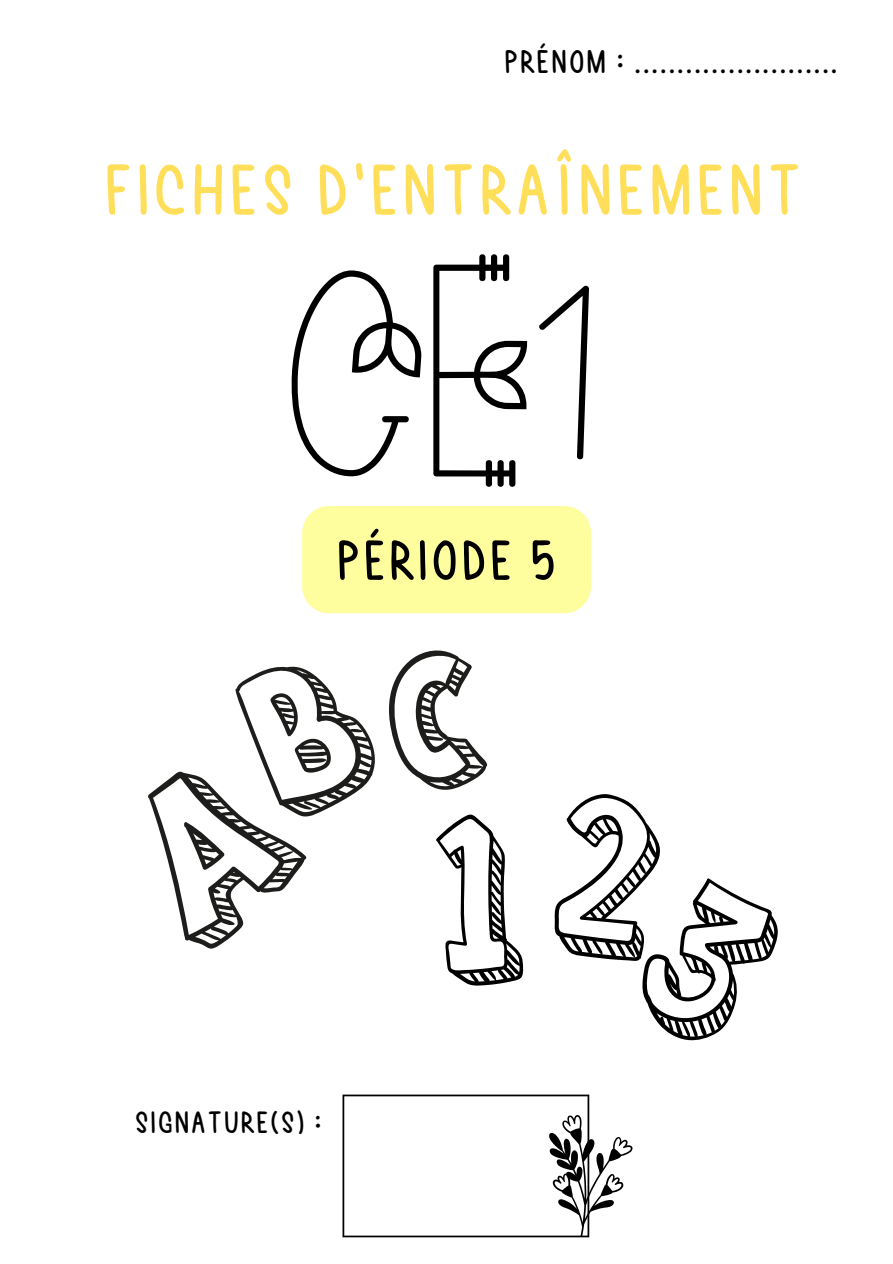
<style>
.page{position:relative;width:893px;height:1264px;background:#fff}
.page>*{position:absolute;margin:0;border:0;box-sizing:border-box;transform-origin:0 0}
.t1{font:171.9px "NATUR Egreen";color:#000}
.t2{font:104.85px "Pumpkin Cheesecake";color:#ffde59}
.t3{font:82.5px "Pumpkin Cheesecake";color:#000}
.t4{font:48px "Pumpkin Cheesecake";color:#000}
.t5{font:45px "Pumpkin Cheesecake";color:#000}
</style>
<div class="page">
<svg style="left:148px;top:650px;width:630px;height:391px"></svg>
<svg style="left:342px;top:1094px;width:290px;height:143px"></svg>
<div style="left:302px;top:506px;width:289px;height:107px;background:#fffe9e"></div>
<p class="t4" style="left:503px;top:39px;width:336px">Prénom : ........................</p>
<h2 class="t2" style="left:102px;top:141px;width:702px">Fiches d'entraînement</h2>
<h1 class="t1" style="left:291px;top:282px;width:311px">CE1</h1>
<h3 class="t3" style="left:335px;top:522px;width:224px">Période 5</h3>
<p class="t5" style="left:134px;top:1101px;width:190px">Signature(s) :</p>
</div>
